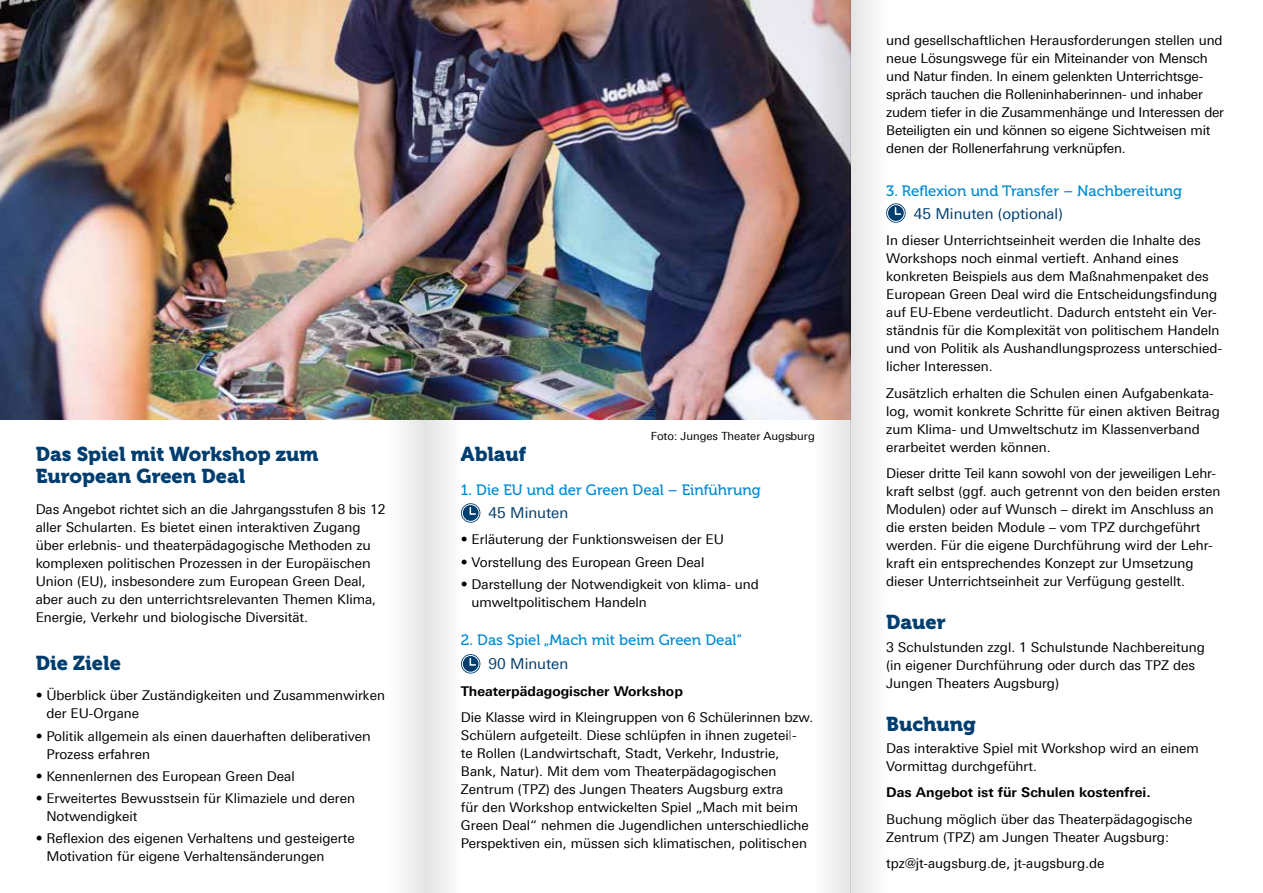
<style>
.page{position:relative;width:1263px;height:893px;background:#fff}
.page>*{position:absolute;margin:0;border:0;box-sizing:border-box;transform-origin:0 0}
.t1{font:19.95px/21.9px "Museo 900";color:#003e6f}
.t2{font:15px "Museo 500";color:#008ad2}
.t3{font:15px "Univers For Augsburg";color:#003e6f}
.t4{font:13.5px/18px "Univers For Augsburg";color:#000}
.t5{font:700 13.5px "Univers For Augsburg";color:#000}
.t6{font:11.25px "Univers For Augsburg";color:#000}
</style>
<div class="page">
<img style="left:0;top:0;width:791px;height:419px">
<svg style="left:791px;top:0;width:59px;height:893px"></svg>
<img style="left:366px;top:0;width:59px;height:893px">
<div style="left:850px;top:0;width:60px;height:893px;background:linear-gradient(to right,#e8e8e8,#fff)"></div>
<img style="left:425px;top:0;width:60px;height:893px">
<h1 class="t1" style="left:36px;top:444px;width:284px">Das Spiel mit Workshop zum<br>European Green Deal</h1>
<p class="t4" style="left:36px;top:500px;width:351px">Das Angebot richtet sich an die Jahrgangsstufen 8 bis 12 aller Schularten. Es bietet einen interaktiven Zugang über erlebnis- und theaterpädagogische Methoden zu komplexen politischen Prozessen in der Europäischen Union (EU), insbesondere zum European Green Deal, aber auch zu den unterrichtsrelevanten Themen Klima, Energie, Verkehr und biologische Diversität.</p>
<h1 class="t1" style="left:36px;top:652px;width:87px">Die Ziele</h1>
<p class="t4" style="left:46px;top:687px;width:340px;text-indent:-11px">• Überblick über Zuständigkeiten und Zusammenwirken der EU-Organe</p>
<p class="t4" style="left:46px;top:727px;width:325px;text-indent:-11px">• Politik allgemein als einen dauerhaften deliberativen<br>Prozess erfahren</p>
<p class="t4" style="left:36px;top:767px;width:261px">• Kennenlernen des European Green Deal</p>
<p class="t4" style="left:46px;top:789px;width:310px;text-indent:-11px">• Erweitertes Bewusstsein für Klimaziele und deren<br>Notwendigkeit</p>
<p class="t4" style="left:46px;top:830px;width:310px;text-indent:-11px">• Reflexion des eigenen Verhaltens und gesteigerte<br>Motivation für eigene Verhaltensänderungen</p>
<p class="t6" style="left:651px;top:430px;width:166px">Foto: Junges Theater Augsburg</p>
<h1 class="t1" style="left:461px;top:444px;width:67px">Ablauf</h1>
<p class="t2" style="left:461px;top:482px;width:301px">1. Die EU und der Green Deal – Einführung</p>
<p class="t3" style="left:488px;top:504px;width:81px">45 Minuten</p>
<p class="t4" style="left:461px;top:531px;width:265px">• Erläuterung der Funktionsweisen der EU</p>
<p class="t4" style="left:461px;top:553px;width:245px">• Vorstellung des European Green Deal</p>
<p class="t4" style="left:472px;top:575px;width:289px;text-indent:-11px">• Darstellung der Notwendigkeit von klima- und umweltpolitischem Handeln</p>
<p class="t2" style="left:461px;top:632px;width:283px">2. Das Spiel „Mach mit beim Green Deal“</p>
<p class="t3" style="left:488px;top:655px;width:81px">90 Minuten</p>
<p class="t5" style="left:461px;top:683px;width:223px">Theaterpädagogischer Workshop</p>
<p class="t4" style="left:461px;top:708px;width:354px">Die Klasse wird in Kleingruppen von 6 Schülerinnen bzw.<br>Schülern aufgeteilt. Diese schlüpfen in ihnen zugeteil-<br>te Rollen (Landwirtschaft, Stadt, Verkehr, Industrie, Bank, Natur). Mit dem vom Theaterpädagogischen Zentrum (TPZ) des Jungen Theaters Augsburg extra<br>für den Workshop entwickelten Spiel „Mach mit beim Green Deal“ nehmen die Jugendlichen unterschiedliche Perspektiven ein, müssen sich klimatischen, politischen</p>
<p class="t4" style="left:886px;top:32px;width:339px">und gesellschaftlichen Herausforderungen stellen und neue Lösungswege für ein Miteinander von Mensch und Natur finden. In einem gelenkten Unterrichtsge&shy;spräch tauchen die Rolleninhaberinnen- und inhaber zudem tiefer in die Zusammenhänge und Interessen der Beteiligten ein und können so eigene Sichtweisen mit denen der Rollenerfahrung verknüpfen.</p>
<p class="t2" style="left:886px;top:183px;width:297px">3. Reflexion und Transfer – Nachbereitung</p>
<p class="t3" style="left:914px;top:205px;width:151px">45 Minuten (optional)</p>
<p class="t4" style="left:886px;top:231px;width:337px">In dieser Unterrichtseinheit werden die Inhalte des Workshops noch einmal vertieft. Anhand eines konkreten Beispiels aus dem Maßnahmenpaket des European Green Deal wird die Entscheidungsfindung auf EU-Ebene verdeutlicht. Dadurch entsteht ein Ver&shy;ständnis für die Komplexität von politischem Handeln und von Politik als Aushandlungsprozess unterschied&shy;licher Interessen.</p>
<p class="t4" style="left:886px;top:384px;width:335px">Zusätzlich erhalten die Schulen einen Aufgabenkata&shy;log, womit konkrete Schritte für einen aktiven Beitrag zum Klima- und Umweltschutz im Klassenverband erarbeitet werden können.</p>
<p class="t4" style="left:886px;top:464px;width:336px">Dieser dritte Teil kann sowohl von der jeweiligen Lehr&shy;kraft selbst (ggf. auch getrennt von den beiden ersten Modulen) oder auf Wunsch – direkt im Anschluss an die ersten beiden Module – vom TPZ durchgeführt werden. Für die eigene Durchführung wird der Lehr&shy;kraft ein entsprechendes Konzept zur Umsetzung dieser Unterrichtseinheit zur Verfügung gestellt.</p>
<h1 class="t1" style="left:886px;top:611px;width:61px">Dauer</h1>
<p class="t4" style="left:886px;top:638px;width:320px">3 Schulstunden zzgl. 1 Schulstunde Nachbereitung (in eigener Durchführung oder durch das TPZ des<br>Jungen Theaters Augsburg)</p>
<h1 class="t1" style="left:886px;top:713px;width:91px">Buchung</h1>
<p class="t4" style="left:886px;top:739px;width:314px">Das interaktive Spiel mit Workshop wird an einem<br>Vormittag durchgeführt.</p>
<p class="t5" style="left:886px;top:785px;width:266px">Das Angebot ist für Schulen kostenfrei.</p>
<p class="t4" style="left:886px;top:810px;width:308px">Buchung möglich über das Theaterpädagogische<br>Zentrum (TPZ) am Jungen Theater Augsburg:</p>
<p class="t4" style="left:886px;top:855px;width:220px">tpz@jt-augsburg.de, jt-augsburg.de</p>
</div>
